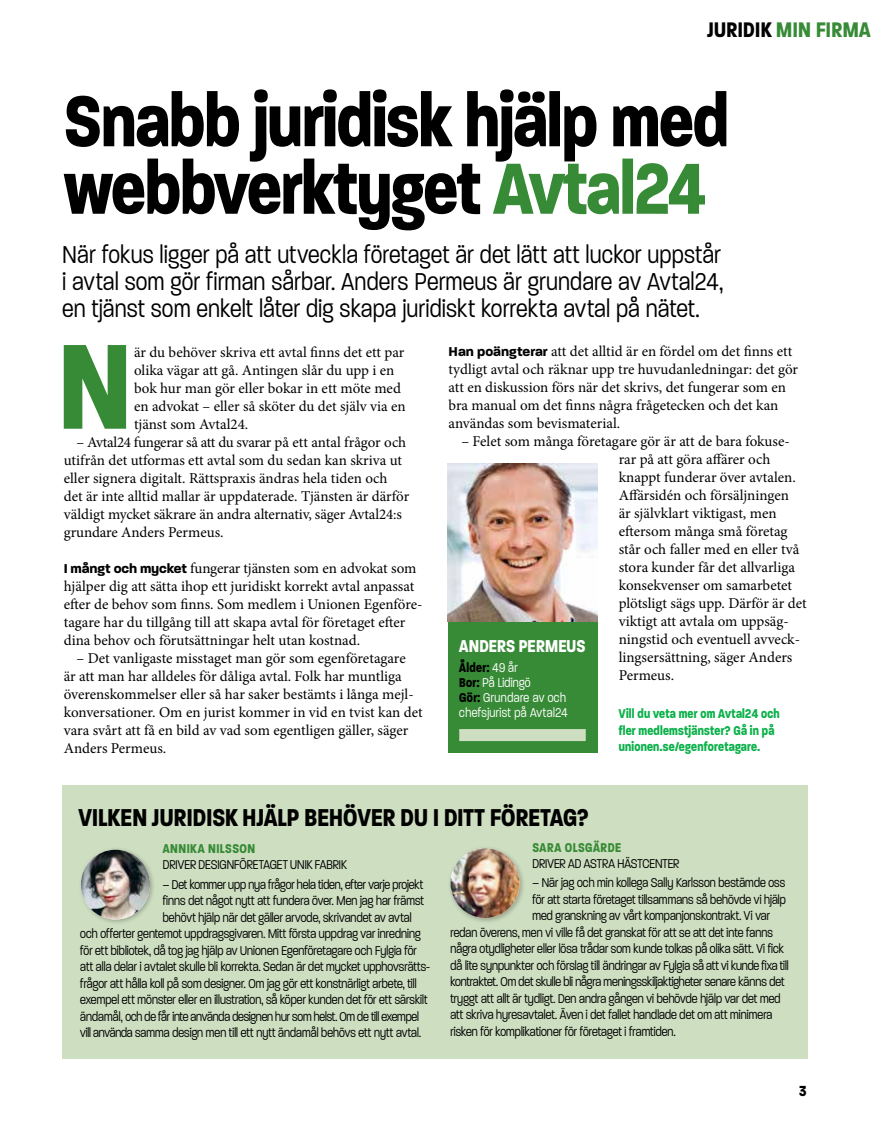
<style>
.page{position:relative;width:893px;height:1127px;background:#fff}
.page>*{position:absolute;margin:0;border:0;box-sizing:border-box;transform-origin:0 0}
.t1{font:700 163.05px "Paralucent Condensed";color:#378b36}
.t2{font:700 97.5px "Paralucent Condensed";letter-spacing:-.02em;color:#000}
.t3{font:300 33px/27px "Paralucent Condensed";letter-spacing:.005em;color:#000;text-align:justify}
.t4{font:700 33px "Paralucent Condensed";letter-spacing:-.01em;color:#000}
.t5{font:700 28.5px "Paralucent Condensed";color:#378b36}
.t6{font:700 23.25px "Paralucent Condensed";letter-spacing:-.01em;color:#fff}
.t7{font:700 19.65px "Paralucent Condensed";color:#000;scale:1.07 1}
.t8{font:300 17.25px "Paralucent Condensed";letter-spacing:-.01em;color:#000}
.t9{font:700 17.25px/16.2px "Paralucent Condensed";color:#0db14b}
.t10{font:300 17.25px/15px "Paralucent Condensed";letter-spacing:.01em;color:#fff}
.t11{font:700 17.25px "Paralucent Condensed";letter-spacing:.015em;color:#378b36}
.t12{font:15px/18px "Minion Pro";letter-spacing:-.005em;color:#000}
.s1{color:#000}
.s2{color:#378b36}
.s3{font-family:"Paralucent";font-weight:700;font-size:13.8px}
.s4{font-weight:700;color:#000}
</style>
<div class="page">
<div style="left:63px;top:786px;width:745px;height:273px;background:#cedfc1"></div>
<div style="left:447px;top:845px;width:79px;height:79px;background:#000;opacity:.25"></div>
<img style="left:450px;top:848px;width:70px;height:70px;border-radius:35px">
<div style="left:78px;top:846px;width:78px;height:79px;background:#000;opacity:.25"></div>
<img style="left:81px;top:850px;width:69px;height:69px;border-radius:35px">
<div style="left:448px;top:617px;width:149px;height:136px;background:#378b36"></div>
<img style="left:448px;top:463px;width:149px;height:159px">
<div style="left:459px;top:729px;width:127px;height:12px;background:#cedfc1"></div>
<h3 class="t5" style="left:707px;top:15px;width:165px"><span class="s1">JURIDIK</span> MIN FIRMA</h3>
<h2 class="t2" style="left:64px;top:68px;width:668px">Snabb juridisk hjälp med</h2>
<h2 class="t2" style="left:64px;top:136px;width:644px">webbverktyget <span class="s2">Avtal24</span></h2>
<h3 class="t3" style="left:63px;top:240px;width:662px">När fokus ligger på att utveckla företaget är det lätt att luckor uppstår i avtal som gör firman sårbar. Anders Permeus är grundare av Avtal24, en tjänst som enkelt låter dig skapa juridiskt korrekta avtal på nätet.</h3>
<h1 class="t1" style="left:58px;top:298px;width:77px">N</h1>
<p class="t12" style="left:134px;top:343px;width:273px">är du behöver skriva ett avtal finns det ett par olika vägar att gå. Antingen slår du upp i en bok hur man gör eller bokar in ett möte med en advokat – eller så sköter du det själv via en tjänst som Avtal24.</p>
<p class="t12" style="left:64px;top:433px;width:347px;text-indent:13px">– Avtal24 fungerar så att du svarar på ett antal frågor och utifrån det utformas ett avtal som du sedan kan skriva ut eller signera digitalt. Rättspraxis ändras hela tiden och det är inte alltid mallar är uppdaterade. Tjänsten är därför väldigt mycket säkrare än andra alternativ, säger Avtal24:s grundare Anders Permeus.</p>
<p class="t12" style="left:64px;top:559px;width:360px"><span class="s3">I mångt och mycket</span> fungerar tjänsten som en advokat som hjälper dig att sätta ihop ett juridiskt korrekt avtal anpassat efter de behov som finns. Som medlem i Unionen Egenföre&shy;tagare har du tillgång till att skapa avtal för företaget efter dina behov och förutsättningar helt utan kostnad.</p>
<p class="t12" style="left:64px;top:649px;width:360px;text-indent:13px">– Det vanligaste misstaget man gör som egenföretagare<br>är att man har alldeles för dåliga avtal. Folk har muntliga överenskommelser eller så har saker bestämts i långa mejl&shy;konversationer. Om en jurist kommer in vid en tvist kan det vara svårt att få en bild av vad som egentligen gäller, säger Anders Permeus.</p>
<p class="t12" style="left:449px;top:342px;width:351px"><span class="s3">Han poängterar</span> att det alltid är en fördel om det finns ett tydligt avtal och räknar upp tre huvudanledningar: det gör att en diskussion förs när det skrivs, det fungerar som en bra manual om det finns några frågetecken och det kan användas som bevismaterial.</p>
<p class="t12" style="left:619px;top:432px;width:189px;text-indent:-157px">– Felet som många företagare gör är att de bara fokuse&shy;rar på att göra affärer och knappt funderar över avtalen.<br>Affärsidén och försäljningen<br>är självklart viktigast, men eftersom många små företag står och faller med en eller två stora kunder får det allvarliga konsekvenser om samarbetet plötsligt sägs upp. Därför är det viktigt att avtala om uppsäg&shy;ningstid och eventuell avveck&shy;lingsersättning, säger Anders<br>Permeus.</p>
<h3 class="t6" style="left:459px;top:634px;width:128px">ANDERS PERMEUS</h3>
<p class="t10" style="left:459px;top:659px;width:110px"><span class="s4">Ålder:</span> 49 år<br><span class="s4">Bor:</span> På Lidingö<br><span class="s4">Gör:</span> Grundare av och chefsjurist på Avtal24</p>
<p class="t9" style="left:619px;top:705px;width:163px">Vill du veta mer om Avtal24 och fler medlemstjänster? Gå in på unionen.se/egenforetagare.</p>
<h3 class="t4" style="left:79px;top:799px;width:512px">VILKEN JURIDISK HJÄLP BEHÖVER DU I DITT FÖRETAG?</h3>
<p class="t11" style="left:163px;top:840px;width:94px">ANNIKA NILSSON</p>
<p class="t8" style="left:163px;top:855px;width:186px">DRIVER DESIGNFÖRETAGET UNIK FABRIK</p>
<p class="t8" style="left:163px;top:875px;width:262px">– Det kommer upp nya frågor hela tiden, efter varje projekt</p>
<p class="t8" style="left:163px;top:891px;width:263px">finns det något nytt att fundera över. Men jag har främst</p>
<p class="t8" style="left:163px;top:908px;width:251px">behövt hjälp när det gäller arvode, skrivandet av avtal</p>
<p class="t8" style="left:80px;top:924px;width:342px">och offerter gentemot uppdragsgivaren. Mitt första uppdrag var inredning</p>
<p class="t8" style="left:80px;top:941px;width:338px">för ett bibliotek, då tog jag hjälp av Unionen Egenföretagare och Fylgia för</p>
<p class="t8" style="left:80px;top:957px;width:352px">att alla delar i avtalet skulle bli korrekta. Sedan är det mycket upphovsrätts-</p>
<p class="t8" style="left:80px;top:974px;width:338px">frågor att hålla koll på som designer. Om jag gör ett konstnärligt arbete, till</p>
<p class="t8" style="left:80px;top:990px;width:349px">exempel ett mönster eller en illustration, så köper kunden det för ett särskilt</p>
<p class="t8" style="left:80px;top:1007px;width:340px">ändamål, och de får inte använda designen hur som helst. Om de till exempel</p>
<p class="t8" style="left:80px;top:1023px;width:343px">vill använda samma design men till ett nytt ändamål behövs ett nytt avtal.</p>
<p class="t11" style="left:532px;top:838px;width:91px">SARA OLSGÄRDE</p>
<p class="t8" style="left:532px;top:854px;width:149px">DRIVER AD ASTRA HÄSTCENTER</p>
<p class="t8" style="left:532px;top:873px;width:255px">– När jag och min kollega Sally Karlsson bestämde oss</p>
<p class="t8" style="left:532px;top:890px;width:255px">för att starta företaget tillsammans så behövde vi hjälp</p>
<p class="t8" style="left:532px;top:906px;width:239px">med granskning av vårt kompanjonskontrakt. Vi var</p>
<p class="t8" style="left:450px;top:923px;width:324px">redan överens, men vi ville få det granskat för att se att det inte fanns</p>
<p class="t8" style="left:450px;top:939px;width:335px">några otydligheter eller lösa trådar som kunde tolkas på olika sätt. Vi fick</p>
<p class="t8" style="left:450px;top:956px;width:340px">då lite synpunkter och förslag till ändringar av Fylgia så att vi kunde fixa till</p>
<p class="t8" style="left:450px;top:972px;width:336px">kontraktet. Om det skulle bli några meningsskiljaktigheter senare känns det</p>
<p class="t8" style="left:450px;top:989px;width:332px">tryggt att allt är tydligt. Den andra gången vi behövde hjälp var det med</p>
<p class="t8" style="left:450px;top:1005px;width:324px">att skriva hyresavtalet. Även i det fallet handlade det om att minimera</p>
<p class="t8" style="left:450px;top:1022px;width:227px">risken för komplikationer för företaget i framtiden.</p>
<h3 class="t7" style="left:799px;top:1080px;width:9px">3</h3>
</div>
